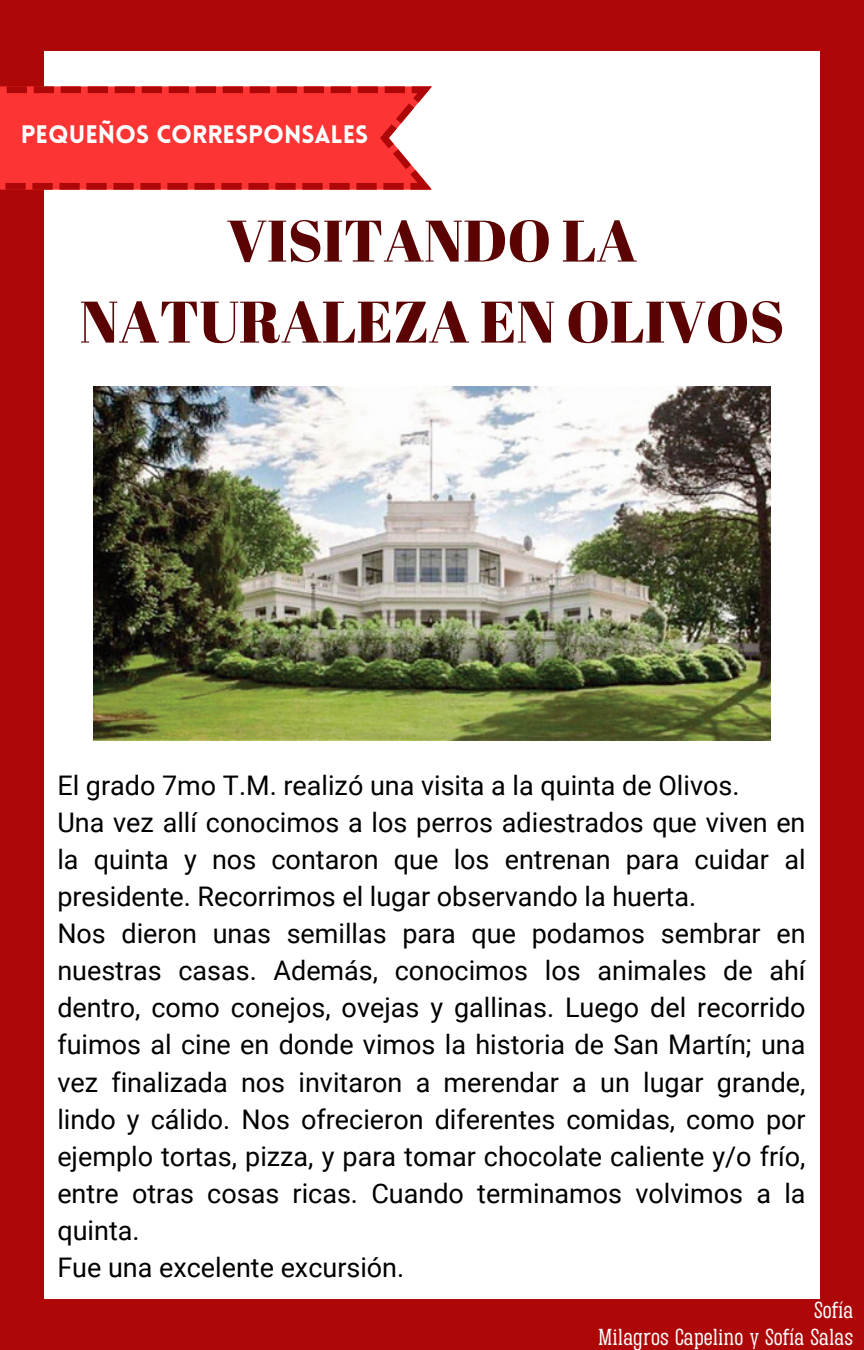
<style>
.page{position:relative;width:864px;height:1350px;background:#ad0707}
.page>*{position:absolute;margin:0;border:0;box-sizing:border-box;transform-origin:0 0}
.t1{font:58.5px/81px "Abril Fatface";color:#5b0303;text-align:center}
.t2{font:27px/37.1px "Roboto";color:#000;text-align:justify}
.t3{font:900 24.75px "Lovelo";color:#fff}
.t4{font:20.25px "TS Damasslab";color:#fff}
</style>
<div class="page">
<div style="left:44px;top:51px;width:776px;height:1248px;background:#fff"></div>
<svg style="left:0;top:86px;width:432px;height:104px;background:#f43939"></svg>
<img style="left:94px;top:386px;width:676px;height:354px">
<p class="t3" style="left:21px;top:125px;width:349px">PEQUEÑOS CORRESPONSALES</p>
<p class="t1" style="left:80px;top:199px;width:706px">VISITANDO LA<br>NATURALEZA EN OLIVOS</p>
<p class="t2" style="left:57px;top:767px;width:684px">El grado 7mo T.M. realizó una visita a la quinta de Olivos.</p>
<p class="t2" style="left:57px;top:804px;width:750px">Una vez allí conocimos a los perros adiestrados que viven en la quinta y nos contaron que los entrenan para cuidar al presidente. Recorrimos el lugar observando la huerta.</p>
<p class="t2" style="left:57px;top:915px;width:750px">Nos dieron unas semillas para que podamos sembrar en nuestras casas. Además, conocimos los animales de ahí dentro, como conejos, ovejas y gallinas. Luego del recorrido fuimos al cine en donde vimos la historia de San Martín; una vez finalizada nos invitaron a merendar a un lugar grande, lindo y cálido. Nos ofrecieron diferentes comidas, como por ejemplo tortas, pizza, y para tomar chocolate caliente y/o frío, entre otras cosas ricas. Cuando terminamos volvimos a la quinta.</p>
<p class="t2" style="left:57px;top:1249px;width:348px">Fue una excelente excursión.</p>
<p class="t4" style="left:814px;top:1296px;width:41px">Sofía</p>
<p class="t4" style="left:598px;top:1323px;width:257px">Milagros Capelino y Sofía Salas</p>
</div>
